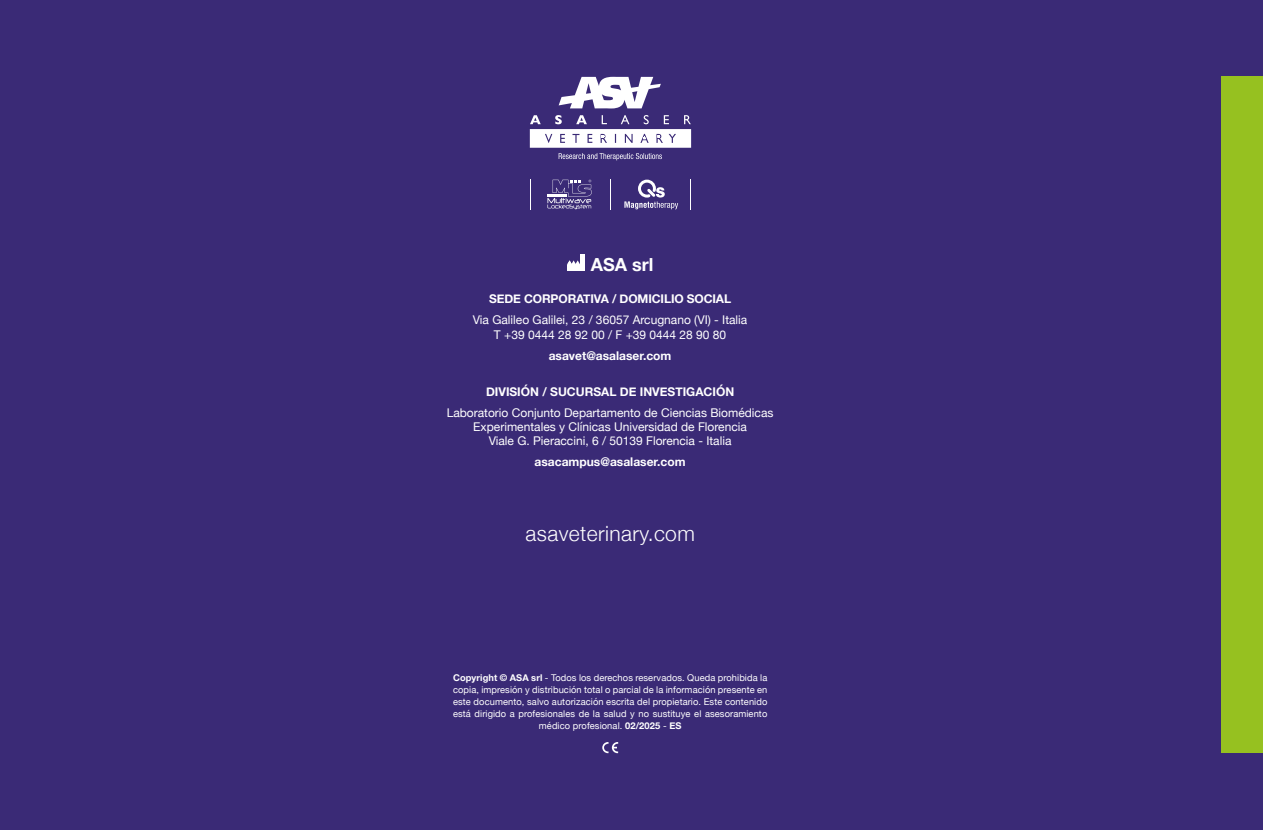
<style>
.page{position:relative;width:1263px;height:830px;background:#fff}
.page>*{position:absolute;margin:0;border:0;box-sizing:border-box;transform-origin:0 0}
.t1{font:300 21px "Helvetica Neue";letter-spacing:.02em;color:#fff}
.t2{font:700 18px "Helvetica Neue";color:#fff}
.t3{font:12px/14px "Helvetica Neue";color:#fff;text-align:center}
.t4{font:700 12px "Helvetica Neue";color:#fff}
.t5{font:9.3px/12px "Helvetica Neue";letter-spacing:.01em;color:#fff;text-align:center}
.s1{font-weight:700}
</style>
<div class="page">
<div style="left:0;top:0;width:1263px;height:829px;background:#3a2a76"></div>
<div style="left:1222px;top:77px;width:41px;height:676px;background:#96c120"></div>
<svg style="left:547px;top:180px;width:45px;height:29px"></svg>
<hr style="left:530px;top:179px;width:1px;height:30px;background:#fff">
<hr style="left:610px;top:179px;width:1px;height:30px;background:#fff">
<hr style="left:690px;top:179px;width:1px;height:30px;background:#fff">
<svg style="left:624px;top:179px;width:54px;height:30px"></svg>
<svg style="left:559px;top:77px;width:102px;height:31px"></svg>
<svg style="left:530px;top:115px;width:161px;height:45px"></svg>
<svg style="left:602px;top:742px;width:16px;height:10px"></svg>
<hr style="left:580px;top:254px;width:4px;height:16px;background:#fff">
<div style="left:567px;top:265px;width:14px;height:5px;background:#fff"></div>
<svg style="left:567px;top:260px;width:13px;height:5px"></svg>
<h2 class="t2" style="left:591px;top:250px;width:64px">ASA srl</h2>
<p class="t4" style="left:489px;top:289px;width:244px">SEDE CORPORATIVA / DOMICILIO SOCIAL</p>
<p class="t3" style="left:473px;top:313px;width:276px;line-height:14.4px">Via Galileo Galilei, 23 / 36057 Arcugnano (VI) - Italia<br>T +39 0444 28 92 00 / F +39 0444 28 90 80</p>
<p class="t4" style="left:549px;top:346px;width:124px">asavet@asalaser.com</p>
<p class="t4" style="left:486px;top:382px;width:250px">DIVISIÓN / SUCURSAL DE INVESTIGACIÓN</p>
<p class="t3" style="left:447px;top:406px;width:328px">Laboratorio Conjunto Departamento de Ciencias Biomédicas<br>Experimentales y Clínicas Universidad de Florencia<br>Viale G. Pieraccini, 6 / 50139 Florencia - Italia</p>
<p class="t4" style="left:535px;top:452px;width:152px">asacampus@asalaser.com</p>
<h1 class="t1" style="left:525px;top:516px;width:171px">asaveterinary.com</h1>
<p class="t5" style="left:453px;top:672px;width:316px"><span class="s1">Copyright © ASA srl</span> - Todos los derechos reservados. Queda prohibida la copia, impresión y distribución total o parcial de la información presente en este documento, salvo autorización escrita del propietario. Este contenido está dirigido a profesionales de la salud y no sustituye el asesoramiento médico profesional. <span class="s1">02/2025</span> - <span class="s1">ES</span></p>
</div>
